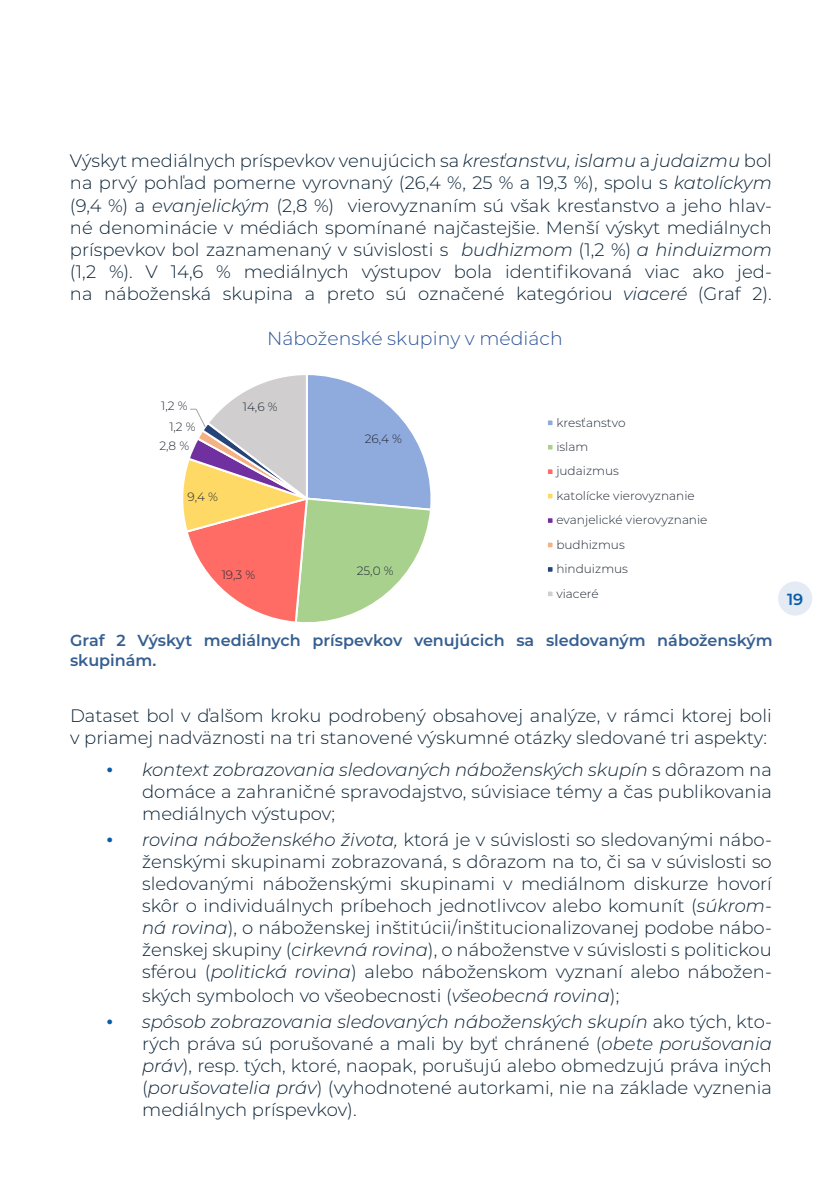
<style>
.page{position:relative;width:840px;height:1191px;background:#fff}
.page>*{position:absolute;margin:0;border:0;box-sizing:border-box;transform-origin:0 0}
.t1{font:300 18.8px "Montserrat";color:#2f5597}
.t2{font:300 18px/22px "Montserrat";color:#0b2336;text-align:justify}
.t3{font:600 16px/19.6px "Montserrat";color:#365f91}
.t4{font:600 16px "Montserrat";color:#095da8}
.t5{font:300 12px/24.4px "Montserrat";color:#222a35}
.s1{font-style:italic}
.s2{font-weight:600;font-size:22px;color:#095da8}
</style>
<div class="page">
<div style="left:777px;top:581px;width:34px;height:34px;background:#e4ebf5;border-radius:50%"></div>
<svg style="left:183px;top:375px;width:248px;height:247px"></svg>
<div style="left:546px;top:419px;width:7px;height:7px;background:#8faadc"></div>
<div style="left:545px;top:418px;width:9px;height:9px;border:2px solid #fff"></div>
<div style="left:546px;top:444px;width:7px;height:6px;background:#a9d18e"></div>
<div style="left:545px;top:443px;width:9px;height:8px;border:2px solid #fff"></div>
<div style="left:546px;top:468px;width:7px;height:7px;background:#ff6c65"></div>
<div style="left:545px;top:467px;width:9px;height:9px;border:2px solid #fff"></div>
<div style="left:546px;top:493px;width:7px;height:6px;background:#ffd966"></div>
<div style="left:545px;top:492px;width:9px;height:8px;border:2px solid #fff"></div>
<div style="left:546px;top:517px;width:7px;height:7px;background:#7030a0"></div>
<div style="left:545px;top:516px;width:9px;height:9px;border:2px solid #fff"></div>
<div style="left:546px;top:541px;width:7px;height:7px;background:#f4b183"></div>
<div style="left:545px;top:540px;width:9px;height:9px;border:2px solid #fff"></div>
<div style="left:546px;top:566px;width:7px;height:7px;background:#264478"></div>
<div style="left:545px;top:565px;width:9px;height:9px;border:2px solid #fff"></div>
<div style="left:546px;top:590px;width:7px;height:7px;background:#d0cece"></div>
<div style="left:545px;top:589px;width:9px;height:9px;border:2px solid #fff"></div>
<p class="t2" style="left:70px;top:149px;width:703px">Výskyt mediálnych príspevkov venujúcich sa <span class="s1">kresťanstvu, islamu</span> a <span class="s1">judaizmu</span> bol na prvý pohľad pomerne vyrovnaný (26,4 %, 25 % a 19,3 %), spolu s <span class="s1">katolíckym </span>(9,4 %) a <span class="s1">evanjelickým</span> (2,8 %) vierovyznaním sú však kresťanstvo a jeho hlav&shy;né denominácie v médiách spomínané najčastejšie. Menší výskyt mediálnych príspevkov bol zaznamenaný v súvislosti s <span class="s1">budhizmom</span> (1,2 %) <span class="s1">a hinduizmom </span>(1,2 %). V 14,6 % mediálnych výstupov bola identifikovaná viac ako jed&shy;na náboženská skupina a preto sú označené kategóriou <span class="s1">viaceré</span> (Graf 2).</p>
<p class="t1" style="left:267px;top:325px;width:297px">Náboženské skupiny v médiách</p>
<p class="t5" style="left:161px;top:393px;width:28px">1,2 %</p>
<p class="t5" style="left:243px;top:394px;width:36px">14,6 %</p>
<p class="t5" style="left:556px;top:410px;width:152px">kresťanstvo<br>islam<br>judaizmus<br>katolícke vierovyznanie evanjelické vierovyznanie budhizmus<br>hinduizmus<br>viaceré</p>
<p class="t3" style="left:70px;top:630px;width:703px">Graf 2 Výskyt mediálnych príspevkov venujúcich sa sledovaným náboženským skupinám.</p>
<p class="t2" style="left:70px;top:704px;width:703px">Dataset bol v ďalšom kroku podrobený obsahovej analýze, v rámci ktorej boli v priamej nadväznosti na tri stanovené výskumné otázky sledované tri aspekty:</p>
<p class="t2" style="left:142px;top:758px;width:631px;text-indent:-36px"><span class="s2">•</span> <span class="s1">kontext zobrazovania sledovaných náboženských skupín</span> s dôrazom na domáce a zahraničné spravodajstvo, súvisiace témy a čas publikovania mediálnych výstupov;</p>
<p class="t2" style="left:142px;top:828px;width:631px;text-indent:-36px"><span class="s2">•</span> <span class="s1">rovina náboženského života,</span> ktorá je v súvislosti so sledovanými nábo&shy;ženskými skupinami zobrazovaná, s dôrazom na to, či sa v súvislosti so sledovanými náboženskými skupinami v mediálnom diskurze hovorí skôr o individuálnych príbehoch jednotlivcov alebo komunít (<span class="s1">súkrom&shy;ná rovina</span>), o náboženskej inštitúcii/inštitucionalizovanej podobe nábo&shy;ženskej skupiny (<span class="s1">cirkevná rovina</span>), o náboženstve v súvislosti s politickou sférou (<span class="s1">politická rovina</span>) alebo náboženskom vyznaní alebo nábožen-</p>
<p class="t2" style="left:142px;top:984px;width:478px">ských symboloch vo všeobecnosti (<span class="s1">všeobecná rovina</span>);</p>
<p class="t2" style="left:142px;top:1010px;width:631px;text-indent:-36px"><span class="s2">•</span> <span class="s1">spôsob zobrazovania sledovaných náboženských skupín</span> ako tých, kto&shy;rých práva sú porušované a mali by byť chránené (<span class="s1">obete porušovania práv</span>), resp. tých, ktoré, naopak, porušujú alebo obmedzujú práva iných (<span class="s1">porušovatelia práv</span>) (vyhodnotené autorkami, nie na základe vyznenia mediálnych príspevkov).</p>
<p class="t5" style="left:169px;top:414px;width:28px">1,2 %</p>
<p class="t5" style="left:364px;top:426px;width:39px">26,4 %</p>
<p class="t5" style="left:159px;top:433px;width:31px">2,8 %</p>
<p class="t5" style="left:187px;top:484px;width:32px">9,4 %</p>
<p class="t5" style="left:222px;top:562px;width:35px">19,3 %</p>
<p class="t5" style="left:356px;top:558px;width:38px">25,0 %</p>
<p class="t4" style="left:786px;top:588px;width:18px">19</p>
</div>
